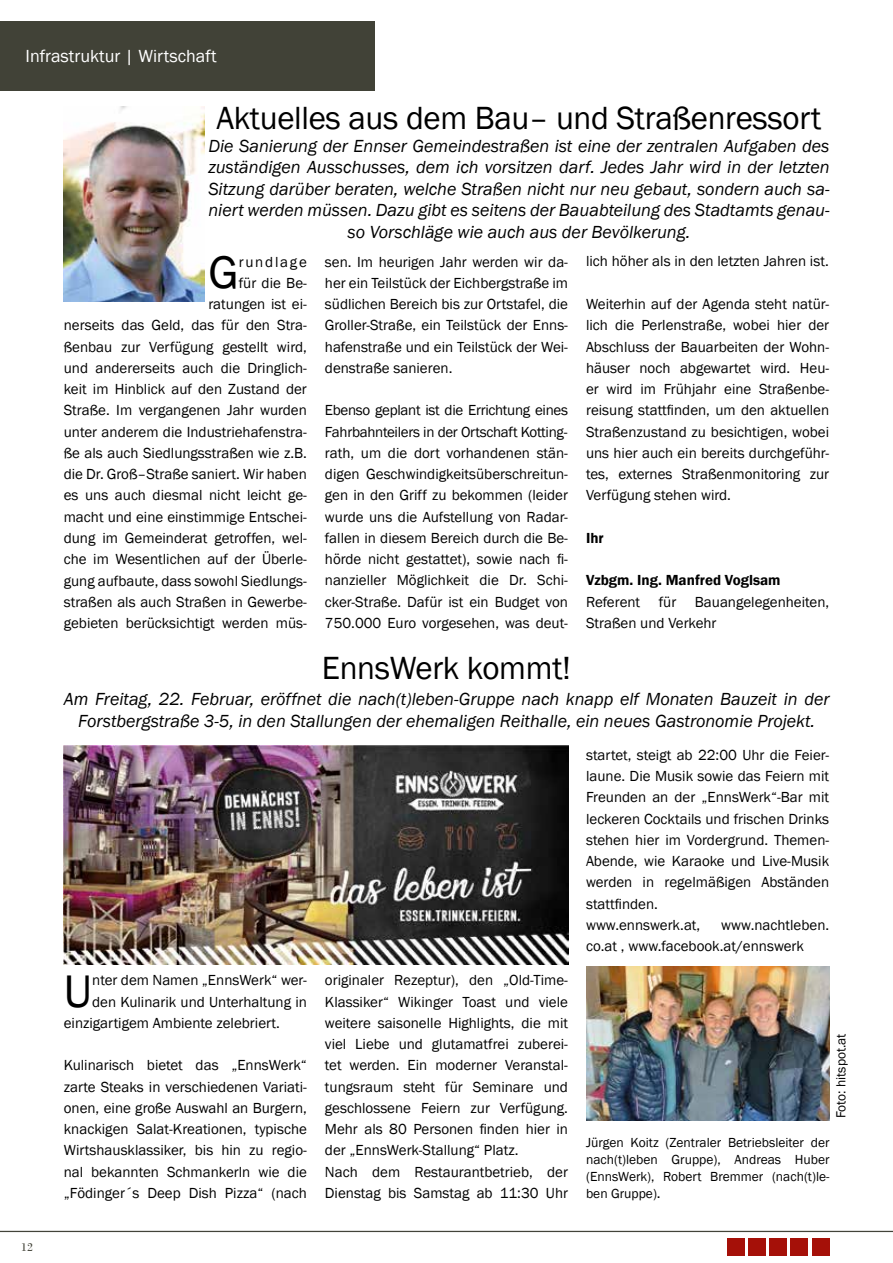
<style>
.page{position:relative;width:893px;height:1263px;background:#fff}
.page>*{position:absolute;margin:0;border:0;box-sizing:border-box;transform-origin:0 0}
.t1{font:46.95px "Franklin Gothic";color:#000}
.t2{font:33px "Franklin Gothic";letter-spacing:-.01em;color:#000}
.t3{font:italic 18px/21.6px "Franklin Gothic";color:#000;text-align:center}
.t4{font:18px "Franklin Gothic";color:#fff}
.t5{font:15px/21.3px "Franklin Gothic";color:#000;text-align:justify}
.t6{font:600 15px "Franklin Gothic";color:#000}
.t7{font:13.5px/17px "Franklin Gothic";color:#000;text-align:justify}
.t8{font:12px "Bodoni";color:#414237}
.s1{font-size:15px}
</style>
<div class="page">
<hr style="left:0;top:1231px;width:893px;height:1px;background:#414237">
<div style="left:770px;top:1239px;width:17px;height:17px;background:#a51008"></div>
<div style="left:748px;top:1239px;width:17px;height:17px;background:#a51008"></div>
<div style="left:727px;top:1239px;width:17px;height:17px;background:#a51008"></div>
<div style="left:791px;top:1239px;width:17px;height:17px;background:#a51008"></div>
<div style="left:812px;top:1239px;width:17px;height:17px;background:#a51008"></div>
<div style="left:0;top:21px;width:374px;height:70px;background:#414237"></div>
<img style="left:64px;top:106px;width:140px;height:196px">
<img style="left:64px;top:745px;width:504px;height:220px">
<img style="left:587px;top:966px;width:243px;height:154px">
<p class="t4" style="left:26px;top:45px;width:193px">Infrastruktur | Wirtschaft</p>
<h2 class="t2" style="left:216px;top:98px;width:606px">Aktuelles aus dem Bau– und Straßenressort</h2>
<p class="t3" style="left:208px;top:135px;width:623px">Die Sanierung der Ennser Gemeindestraßen ist eine der zentralen Aufgaben des zuständigen Ausschusses, dem ich vorsitzen darf. Jedes Jahr wird in der letzten Sitzung darüber beraten, welche Straßen nicht nur neu gebaut, sondern auch sa&shy;niert werden müssen. Dazu gibt es seitens der Bauabteilung des Stadtamts genau&shy;so Vorschläge wie auch aus der Bevölkerung.</p>
<h1 class="t1" style="left:208px;top:243px;width:32px">G</h1>
<p class="t5" style="left:586px;top:251px;width:244px">lich höher als in den letzten Jahren ist.</p>
<p class="t5" style="left:586px;top:294px;width:245px">Weiterhin auf der Agenda steht natür&shy;lich die Perlenstraße, wobei hier der Abschluss der Bauarbeiten der Wohn&shy;häuser noch abgewartet wird. Heu&shy;er wird im Frühjahr eine Straßenbe&shy;reisung stattfinden, um den aktuellen Straßenzustand zu besichtigen, wobei uns hier auch ein bereits durchgeführ&shy;tes, externes Straßenmonitoring zur Verfügung stehen wird.</p>
<p class="t6" style="left:586px;top:529px;width:19px">Ihr</p>
<p class="t6" style="left:586px;top:571px;width:196px">Vzbgm. Ing. Manfred Voglsam</p>
<p class="t5" style="left:586px;top:591px;width:245px">Referent für Bauangelegenheiten,<br>Straßen und Verkehr</p>
<p class="t5" style="left:64px;top:251px;width:245px;text-align:right">rundlage<br>für die Be-<br>ratungen ist ei-<br>nerseits das Geld, das für den Stra&shy;ßenbau zur Verfügung gestellt wird, und andererseits auch die Dringlich&shy;keit im Hinblick auf den Zustand der<br>Straße. Im vergangenen Jahr wurden unter anderem die Industriehafenstra&shy;ße als auch Siedlungsstraßen wie z.B. die Dr. Groß–Straße saniert. Wir haben es uns auch diesmal nicht leicht ge&shy;macht und eine einstimmige Entschei&shy;dung im Gemeinderat getroffen, wel&shy;che im Wesentlichen auf der Überle&shy;gung aufbaute, dass sowohl Siedlungs&shy;straßen als auch Straßen in Gewerbe&shy;gebieten berücksichtigt werden müs-</p>
<p class="t5" style="left:325px;top:251px;width:245px">sen. Im heurigen Jahr werden wir da&shy;her ein Teilstück der Eichbergstraße im südlichen Bereich bis zur Ortstafel, die Groller-Straße, ein Teilstück der Enns&shy;hafenstraße und ein Teilstück der Wei&shy;denstraße sanieren.</p>
<p class="t5" style="left:325px;top:400px;width:245px">Ebenso geplant ist die Errichtung eines Fahrbahnteilers in der Ortschaft Kotting&shy;rath, um die dort vorhandenen stän&shy;digen Geschwindigkeitsüberschreitun&shy;gen in den Griff zu bekommen (leider wurde uns die Aufstellung von Radar&shy;fallen in diesem Bereich durch die Be&shy;hörde nicht gestattet), sowie nach fi&shy;nanzieller Möglichkeit die Dr. Schi&shy;cker-Straße. Dafür ist ein Budget von 750.000 Euro vorgesehen, was deut-</p>
<h2 class="t2" style="left:322px;top:647px;width:251px">EnnsWerk kommt!</h2>
<p class="t3" style="left:64px;top:688px;width:767px">Am Freitag, 22. Februar, eröffnet die nach(t)leben-Gruppe nach knapp elf Monaten Bauzeit in der<br>Forstbergstraße 3-5, in den Stallungen der ehemaligen Reithalle, ein neues Gastronomie Projekt.</p>
<p class="t8" style="left:21px;top:1240px;width:13px">12</p>
<h1 class="t1" style="left:64px;top:962px;width:30px">U</h1>
<p class="t5" style="left:92px;top:970px;width:216px">nter dem Namen „EnnsWerk“ wer-</p>
<p class="t5" style="left:92px;top:991px;width:216px">den Kulinarik und Unterhaltung in</p>
<p class="t5" style="left:64px;top:1012px;width:218px">einzigartigem Ambiente zelebriert.</p>
<p class="t5" style="left:64px;top:1055px;width:245px">Kulinarisch bietet das „EnnsWerk“ zarte Steaks in verschiedenen Variati&shy;onen, eine große Auswahl an Burgern, knackigen Salat-Kreationen, typische Wirtshausklassiker, bis hin zu regio&shy;nal bekannten Schmankerln wie die „Födinger´s Deep Dish Pizza“ (nach</p>
<p class="t5" style="left:325px;top:970px;width:245px;text-align:left">originaler Rezeptur), den „Old-Time-Klassiker“ Wikinger Toast und viele weitere saisonelle Highlights, die mit viel Liebe und glutamatfrei zuberei&shy;tet werden. Ein moderner Veranstal&shy;tungsraum steht für Seminare und geschlossene Feiern zur Verfügung.<br>Mehr als 80 Personen finden hier in der „EnnsWerk-Stallung“ Platz.<br>Nach dem Restaurantbetrieb, der Dienstag bis Samstag ab 11:30 Uhr</p>
<p class="t5" style="left:586px;top:744px;width:245px;text-align:left">startet, steigt ab 22:00 Uhr die Feier&shy;laune. Die Musik sowie das Feiern mit<br>Freunden an der „EnnsWerk“-Bar mit leckeren Cocktails und frischen Drinks stehen hier im Vordergrund. Themen-<br>Abende, wie Karaoke und Live-Musik werden in regelmäßigen Abständen stattfinden.<br>www.ennswerk.at,</p>
<p class="t5" style="left:586px;top:914px;width:245px;text-indent:135px">www.nachtleben. co.at , www.facebook.at/ennswerk</p>
<p class="t7" style="left:833px;top:1118px;width:86px;rotate:-90deg">Foto: hitspot.at</p>
<p class="t7" style="left:586px;top:1134px;width:245px">Jürgen Koitz (Zentraler Betriebsleiter der nach(t)leben Gruppe), Andreas Huber (EnnsWerk), Robert Bremmer (nach(t)le&shy;ben Gruppe)<span class="s1">.</span></p>
</div>
